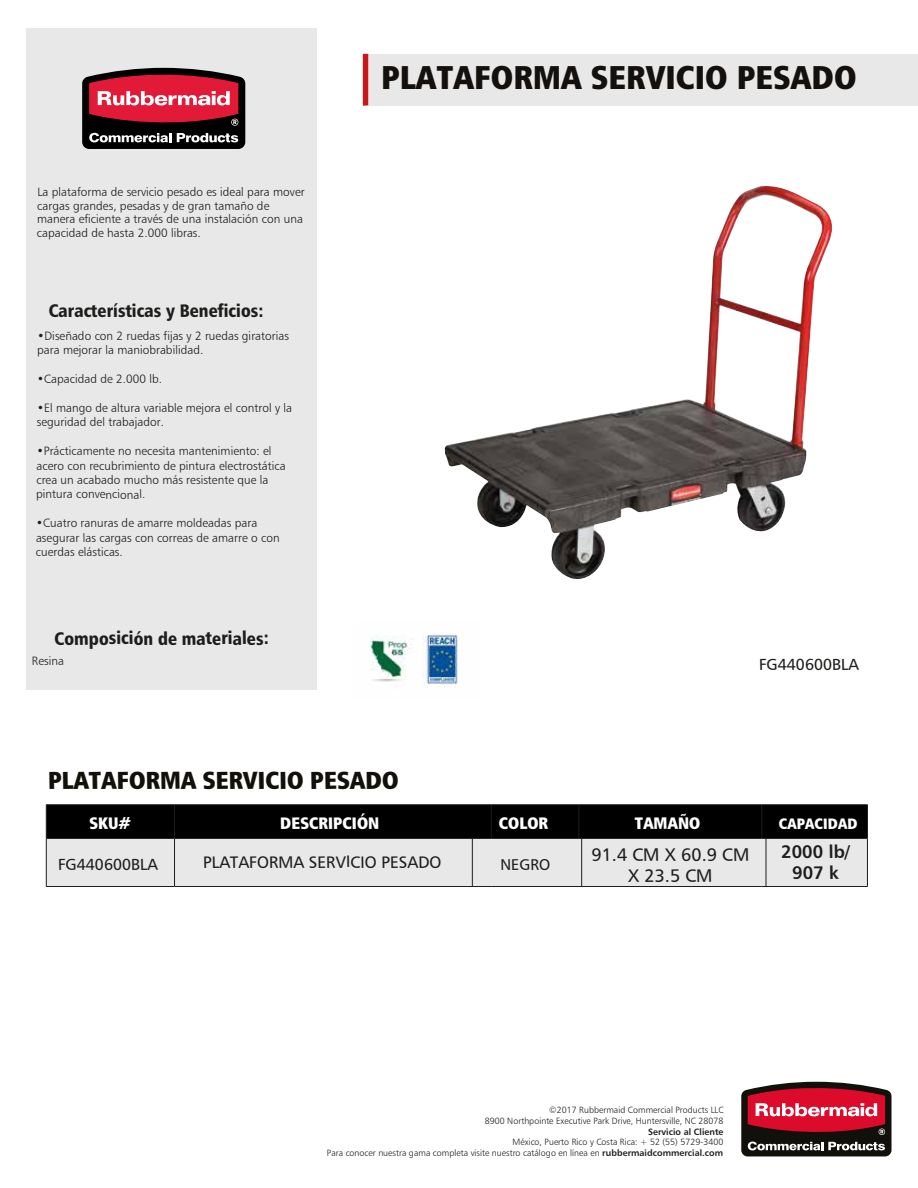
<style>
.page{position:relative;width:918px;height:1188px;background:#fff}
.page>*{position:absolute;margin:0;border:0;box-sizing:border-box;transform-origin:0 0}
.t1{font:33px "Humanist 777 BT Extra Black Cond B";color:#13100d}
.t2{font:24.45px "Humanist 777 BT Extra Black Cond B";color:#12100b}
.t3{font:18px "Humanist 777 BT Black Condensed B";color:#1d1d1b}
.t4{font:18px/21.5px "Humanist 777 BT Roman B";color:#1d1d1b;text-align:center}
.t5{font:18px/21.5px "Humanist 777 BT Bold B";color:#1d1d1b;text-align:center}
.t6{font:16.5px "Humanist 777 BT Extra Black Cond B";color:#fff}
.t7{font:16.5px "Humanist 777 BT Roman B";color:#1d1d1b}
.t8{font:15.9px "Humanist 777 BT Roman B";color:#1d1d1b}
.t9{font:15.45px "Humanist 777 BT Roman B";color:#1d1d1b}
.t10{font:15px "Humanist 777 BT Extra Black Cond B";color:#fff}
.t11{font:12px/14.1px "Humanist 777 BT Light B";color:#1d1d1b}
.t12{font:9px/10.2px "Humanist 777 BT Light B";color:#1d1d1b;text-align:right}
.t13{font:9px "Humanist 777 BT Bold B";color:#1d1d1b}
.s1{font-family:"Humanist 777 BT Bold B"}
</style>
<div class="page">
<img style="left:445px;top:186px;width:388px;height:393px">
<svg style="left:741px;top:1081px;width:151px;height:75px;background:#8d3943"></svg>
<div style="left:366px;top:54px;width:552px;height:51px;background:#e8e8e8"></div>
<div style="left:363px;top:54px;width:5px;height:51px;background:#cc1719"></div>
<div style="left:26px;top:28px;width:291px;height:661px;background:#e8e8e8"></div>
<svg style="left:82px;top:67px;width:163px;height:82px;background:#863541"></svg>
<svg style="left:47px;top:805px;width:820px;height:81px;background:#888"></svg>
<hr style="left:46px;top:804px;width:129px;height:1px;background:#1d1d1b">
<hr style="left:46px;top:805px;width:1px;height:33px;background:#1d1d1b">
<hr style="left:175px;top:804px;width:316px;height:1px;background:#1d1d1b">
<hr style="left:174px;top:805px;width:1px;height:33px;background:#1d1d1b">
<hr style="left:491px;top:804px;width:88px;height:1px;background:#1d1d1b">
<hr style="left:491px;top:805px;width:1px;height:33px;background:#1d1d1b">
<hr style="left:579px;top:804px;width:183px;height:1px;background:#1d1d1b">
<hr style="left:579px;top:805px;width:1px;height:33px;background:#1d1d1b">
<hr style="left:762px;top:804px;width:106px;height:1px;background:#1d1d1b">
<hr style="left:761px;top:805px;width:1px;height:33px;background:#1d1d1b">
<hr style="left:867px;top:805px;width:1px;height:33px;background:#1d1d1b">
<hr style="left:46px;top:838px;width:129px;height:1px;background:#1d1d1b">
<hr style="left:46px;top:839px;width:1px;height:47px;background:#1d1d1b">
<hr style="left:175px;top:838px;width:316px;height:1px;background:#1d1d1b">
<hr style="left:174px;top:839px;width:1px;height:47px;background:#1d1d1b">
<hr style="left:491px;top:838px;width:88px;height:1px;background:#1d1d1b">
<hr style="left:472px;top:839px;width:1px;height:47px;background:#1d1d1b">
<hr style="left:579px;top:838px;width:183px;height:1px;background:#1d1d1b">
<hr style="left:581px;top:839px;width:1px;height:47px;background:#1d1d1b">
<hr style="left:762px;top:838px;width:106px;height:1px;background:#1d1d1b">
<hr style="left:766px;top:839px;width:1px;height:47px;background:#1d1d1b">
<hr style="left:867px;top:839px;width:1px;height:47px;background:#1d1d1b">
<hr style="left:46px;top:886px;width:129px;height:1px;background:#1d1d1b">
<hr style="left:175px;top:886px;width:316px;height:1px;background:#1d1d1b">
<hr style="left:491px;top:886px;width:88px;height:1px;background:#1d1d1b">
<hr style="left:579px;top:886px;width:183px;height:1px;background:#1d1d1b">
<hr style="left:762px;top:886px;width:106px;height:1px;background:#1d1d1b">
<img style="left:370px;top:634px;width:88px;height:54px">
<p class="t11" style="left:36px;top:187px;width:270px;line-height:13.5px;rotate:-1deg">La plataforma de servicio pesado es ideal para mover cargas grandes, pesadas y de gran tamaño de manera eficiente a través de una instalación con una</p>
<p class="t11" style="left:37px;top:227px;width:166px;rotate:-1deg">capacidad de hasta 2.000 libras.</p>
<h3 class="t3" style="left:48px;top:301px;width:217px;rotate:-1deg">Características y Beneficios:</h3>
<p class="t11" style="left:37px;top:331px;width:254px;line-height:13.6px;rotate:-1deg">•Diseñado con 2 ruedas fijas y 2 ruedas giratorias para mejorar la maniobrabilidad.</p>
<p class="t11" style="left:37px;top:373px;width:127px;rotate:-1deg">•Capacidad de 2.000 lb.</p>
<p class="t11" style="left:36px;top:403px;width:257px;line-height:13.4px;rotate:-1deg">•El mango de altura variable mejora el control y la seguridad del trabajador.</p>
<p class="t11" style="left:35px;top:446px;width:251px;rotate:-1deg">•Prácticamente no necesita mantenimiento: el acero con recubrimiento de pintura electrostática crea un acabado mucho más resistente que la pintura convencional.</p>
<p class="t11" style="left:36px;top:518px;width:245px;rotate:-1deg">•Cuatro ranuras de amarre moldeadas para asegurar las cargas con correas de amarre o con</p>
<p class="t11" style="left:36px;top:546px;width:89px;rotate:-1deg">cuerdas elásticas.</p>
<h3 class="t3" style="left:54px;top:629px;width:216px;rotate:-1deg">Composición de materiales:</h3>
<p class="t11" style="left:32px;top:654px;width:34px;rotate:-1deg">Resina</p>
<h1 class="t1" style="left:381px;top:56px;width:477px">PLATAFORMA SERVICIO PESADO</h1>
<h3 class="t8" style="left:759px;top:655px;width:102px;rotate:-1deg">FG440600BLA</h3>
<h2 class="t2" style="left:48px;top:768px;width:352px;rotate:-1deg">PLATAFORMA SERVICIO PESADO</h2>
<h3 class="t6" style="left:89px;top:813px;width:43px;rotate:-1deg">SKU#</h3>
<h3 class="t6" style="left:280px;top:813px;width:101px;rotate:-1deg">DESCRIPCIÓN</h3>
<h3 class="t6" style="left:499px;top:813px;width:51px;rotate:-1deg">COLOR</h3>
<h3 class="t6" style="left:635px;top:813px;width:67px;rotate:-1deg">TAMAÑO</h3>
<p class="t10" style="left:779px;top:815px;width:80px;rotate:-1deg">CAPACIDAD</p>
<h3 class="t8" style="left:58px;top:856px;width:102px;rotate:-1deg">FG440600BLA</h3>
<p class="t9" style="left:500px;top:856px;width:52px;rotate:-1deg">NEGRO</p>
<h3 class="t4" style="left:591px;top:845px;width:160px;rotate:-1deg">91.4 CM X 60.9 CM<br>X 23.5 CM</h3>
<h3 class="t5" style="left:781px;top:841px;width:70px;rotate:-1deg">2000 lb/<br>907 k</h3>
<h3 class="t7" style="left:203px;top:854px;width:240px;rotate:-1deg">PLATAFORMA SERVICIO PESADO</h3>
<p class="t12" style="left:485px;top:1107px;width:241px;rotate:-1deg">©2017 Rubbermaid Commercial Products LLC<br>8900 Northpointe Executive Park Drive, Huntersville, NC 28078</p>
<p class="t13" style="left:648px;top:1126px;width:77px;rotate:-1deg">Servicio al Cliente</p>
<p class="t12" style="left:327px;top:1143px;width:398px;line-height:8.2px;rotate:-1deg">México, Puerto Rico y Costa Rica: + 52 (55) 5729-3400<br>Para conocer nuestra gama completa visite nuestro catálogo en línea en <span class="s1">rubbermaidcommercial.com</span></p>
</div>
